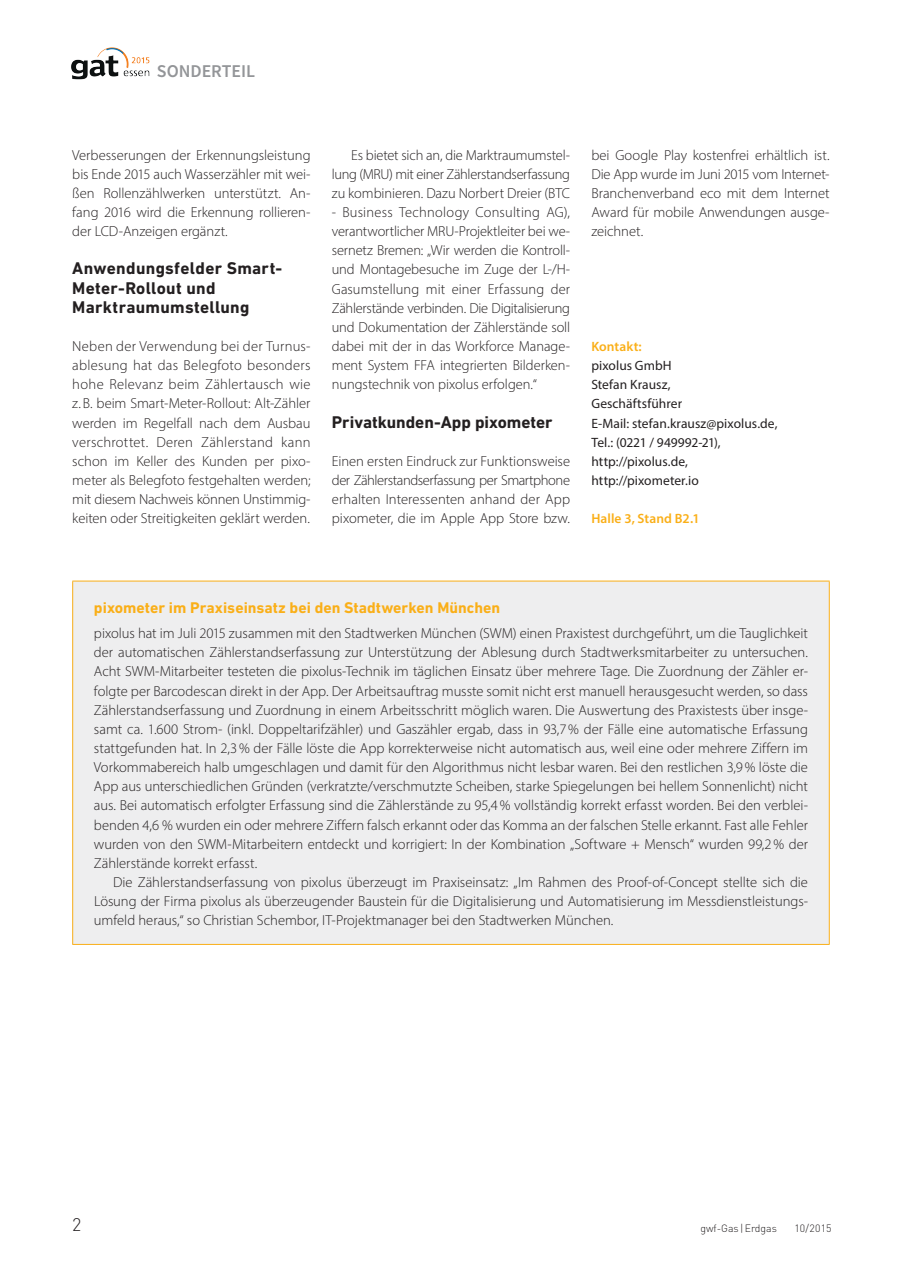
<style>
.page{position:relative;width:902px;height:1272px;background:#fff}
.page>*{position:absolute;margin:0;border:0;box-sizing:border-box;transform-origin:0 0}
.t1{font:600 18px "Source Sans Pro";letter-spacing:-.005em;color:#939598}
.t2{font:300 18px "DIN";color:#231f20}
.t3{font:700 17.25px/19.2px "DIN Next W1 G";letter-spacing:.015em;color:#231f20}
.t4{font:700 15.75px "DIN Next W1 G";color:#faaf18}
.t5{font:300 14.55px/19.2px "Myriad Pro";letter-spacing:-.005em;color:#231f20;text-align:justify}
.t6{font:13.5px/19.2px "Myriad Pro";letter-spacing:.005em;color:#231f20}
.t7{font:600 13.5px "Myriad Pro";letter-spacing:.005em;color:#faaf18}
.t8{font:300 10.5px "DIN";color:#231f20}
</style>
<div class="page">
<img style="left:71px;top:47px;width:79px;height:33px">
<div style="left:73px;top:581px;width:756px;height:363px;background:#eeeeef"></div>
<hr style="left:72px;top:580px;width:757px;height:1px;background:#faaf18">
<hr style="left:72px;top:581px;width:1px;height:363px;background:#faaf18">
<hr style="left:828px;top:581px;width:1px;height:363px;background:#faaf18">
<hr style="left:72px;top:944px;width:757px;height:1px;background:#faaf18">
<p class="t1" style="left:157px;top:60px;width:99px">SONDERTEIL</p>
<p class="t5" style="left:72px;top:145px;width:240px">Verbesserungen der Erkennungsleistung bis Ende 2015 auch Wasserzähler mit wei&shy;ßen Rollenzählwerken unterstützt. An&shy;fang 2016 wird die Erkennung rollieren&shy;der LCD-Anzeigen ergänzt.</p>
<p class="t3" style="left:72px;top:259px;width:211px">Anwendungsfelder Smart-<br>Meter-Rollout und<br>Marktraumumstellung</p>
<p class="t5" style="left:72px;top:336px;width:240px">Neben der Verwendung bei der Turnus&shy;ablesung hat das Belegfoto besonders hohe Relevanz beim Zählertausch wie z.B. beim Smart-Meter-Rollout: Alt-Zähler werden im Regelfall nach dem Ausbau verschrottet. Deren Zählerstand kann schon im Keller des Kunden per pixo&shy;meter als Belegfoto festgehalten werden; mit diesem Nachweis können Unstimmig&shy;keiten oder Streitigkeiten geklärt werden.</p>
<p class="t5" style="left:332px;top:145px;width:240px;text-indent:19px">Es bietet sich an, die Marktraumumstel&shy;lung (MRU) mit einer Zählerstandserfassung zu kombinieren. Dazu Norbert Dreier (BTC</p>
<p class="t5" style="left:332px;top:202px;width:240px">- Business Technology Consulting AG), verantwortlicher MRU-Projektleiter bei we&shy;sernetz Bremen: „Wir werden die Kontroll&shy;und Montagebesuche im Zuge der L-/H-Gasumstellung mit einer Erfassung der Zählerstände verbinden. Die Digitalisierung und Dokumentation der Zählerstände soll dabei mit der in das Workforce Manage&shy;ment System FFA integrierten Bilderken&shy;nungstechnik von pixolus erfolgen.“</p>
<p class="t3" style="left:332px;top:412px;width:222px">Privatkunden-App pixometer</p>
<p class="t5" style="left:332px;top:451px;width:240px">Einen ersten Eindruck zur Funktionsweise der Zählerstandserfassung per Smartphone erhalten Interessenten anhand der App pixometer, die im Apple App Store bzw.</p>
<p class="t5" style="left:591px;top:145px;width:240px">bei Google Play kostenfrei erhältlich ist.<br>Die App wurde im Juni 2015 vom Internet-Branchenverband eco mit dem Internet Award für mobile Anwendungen ausge&shy;zeichnet.</p>
<p class="t7" style="left:591px;top:338px;width:52px">Kontakt:</p>
<p class="t6" style="left:591px;top:356px;width:187px">pixolus GmbH<br>Stefan Krausz,<br>Geschäftsführer<br>E-Mail: stefan.krausz@pixolus.de,<br>Tel.: (0221 / 949992-21), http://pixolus.de, http://pixometer.io</p>
<p class="t7" style="left:591px;top:510px;width:110px">Halle 3, Stand B2.1</p>
<p class="t4" style="left:94px;top:598px;width:408px">pixometer im Praxiseinsatz bei den Stadtwerken München</p>
<p class="t5" style="left:94px;top:623px;width:715px">pixolus hat im Juli 2015 zusammen mit den Stadtwerken München (SWM) einen Praxistest durchgeführt, um die Tauglichkeit der automatischen Zählerstandserfassung zur Unterstützung der Ablesung durch Stadtwerksmitarbeiter zu untersuchen.<br>Acht SWM-Mitarbeiter testeten die pixolus-Technik im täglichen Einsatz über mehrere Tage. Die Zuordnung der Zähler er&shy;folgte per Barcodescan direkt in der App. Der Arbeitsauftrag musste somit nicht erst manuell herausgesucht werden, so dass Zählerstandserfassung und Zuordnung in einem Arbeitsschritt möglich waren. Die Auswertung des Praxistests über insge&shy;samt ca. 1.600 Strom- (inkl. Doppeltarifzähler) und Gaszähler ergab, dass in 93,7% der Fälle eine automatische Erfassung stattgefunden hat. In 2,3% der Fälle löste die App korrekterweise nicht automatisch aus, weil eine oder mehrere Ziffern im Vorkommabereich halb umgeschlagen und damit für den Algorithmus nicht lesbar waren. Bei den restlichen 3,9% löste die App aus unterschiedlichen Gründen (verkratzte/verschmutzte Scheiben, starke Spiegelungen bei hellem Sonnenlicht) nicht aus. Bei automatisch erfolgter Erfassung sind die Zählerstände zu 95,4% vollständig korrekt erfasst worden. Bei den verblei&shy;benden 4,6 % wurden ein oder mehrere Ziffern falsch erkannt oder das Komma an der falschen Stelle erkannt. Fast alle Fehler wurden von den SWM-Mitarbeitern entdeckt und korrigiert: In der Kombination „Software + Mensch“ wurden 99,2% der Zählerstände korrekt erfasst.</p>
<p class="t5" style="left:94px;top:872px;width:715px;text-indent:19px">Die Zählerstandserfassung von pixolus überzeugt im Praxiseinsatz: „Im Rahmen des Proof-of-Concept stellte sich die Lösung der Firma pixolus als überzeugender Baustein für die Digitalisierung und Automatisierung im Messdienstleistungs&shy;umfeld heraus,“ so Christian Schembor, IT-Projektmanager bei den Stadtwerken München.</p>
<p class="t2" style="left:72px;top:1213px;width:11px">2</p>
<p class="t8" style="left:700px;top:1221px;width:78px">gwf-Gas |Erdgas</p>
<p class="t8" style="left:794px;top:1221px;width:38px">10/2015</p>
</div>
